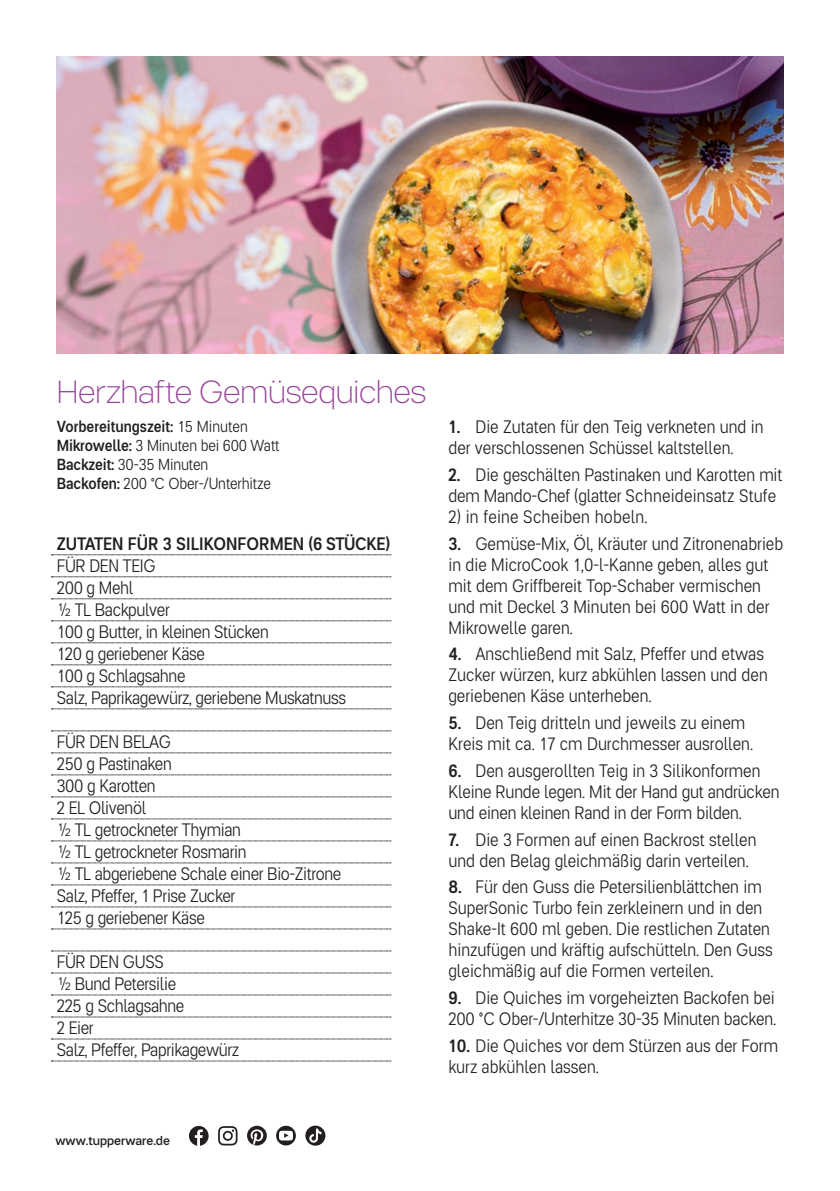
<style>
.page{position:relative;width:840px;height:1191px;background:#fff}
.page>*{position:absolute;margin:0;border:0;box-sizing:border-box;transform-origin:0 0}
.t1{font:100 32px "Tupper PRO";letter-spacing:-.01em;color:#984499}
.t2{font:300 18px/21px "Tupper PRONARROW";color:#231f20}
.t3{font:300 18px/22px "Tupper PRONARROW";letter-spacing:-.02em;color:#231f20}
.t4{font:500 18px "Tupper PRONARROW";color:#231f20}
.t5{font:300 16px/19.2px "Tupper PRONARROW";letter-spacing:-.01em;color:#231f20}
.t6{font:500 12.6px "Tupper PRO";color:#231f20}
.s1{font-weight:500}
</style>
<div class="page">
<svg style="left:51px;top:554px;width:340px;height:1px"></svg>
<svg style="left:51px;top:576px;width:340px;height:1px"></svg>
<svg style="left:51px;top:598px;width:340px;height:1px"></svg>
<svg style="left:51px;top:620px;width:340px;height:1px"></svg>
<svg style="left:51px;top:642px;width:340px;height:1px"></svg>
<svg style="left:51px;top:664px;width:340px;height:1px"></svg>
<svg style="left:51px;top:686px;width:340px;height:1px"></svg>
<svg style="left:51px;top:708px;width:340px;height:1px"></svg>
<svg style="left:51px;top:730px;width:340px;height:1px"></svg>
<svg style="left:51px;top:752px;width:340px;height:1px"></svg>
<svg style="left:51px;top:774px;width:340px;height:1px"></svg>
<svg style="left:51px;top:796px;width:340px;height:1px"></svg>
<svg style="left:51px;top:818px;width:340px;height:1px"></svg>
<svg style="left:51px;top:840px;width:340px;height:1px"></svg>
<svg style="left:51px;top:862px;width:340px;height:1px"></svg>
<svg style="left:51px;top:884px;width:340px;height:1px"></svg>
<svg style="left:51px;top:906px;width:340px;height:1px"></svg>
<svg style="left:51px;top:928px;width:340px;height:1px"></svg>
<svg style="left:51px;top:950px;width:340px;height:1px"></svg>
<svg style="left:51px;top:972px;width:340px;height:1px"></svg>
<svg style="left:51px;top:994px;width:340px;height:1px"></svg>
<svg style="left:51px;top:1016px;width:340px;height:1px"></svg>
<svg style="left:51px;top:1038px;width:340px;height:1px"></svg>
<svg style="left:51px;top:1060px;width:340px;height:1px"></svg>
<img style="left:57px;top:57px;width:725px;height:296px">
<svg style="left:189px;top:1126px;width:19px;height:19px"></svg>
<svg style="left:218px;top:1126px;width:19px;height:19px"></svg>
<svg style="left:247px;top:1125px;width:20px;height:20px"></svg>
<svg style="left:276px;top:1125px;width:20px;height:20px"></svg>
<svg style="left:305px;top:1125px;width:20px;height:20px"></svg>
<h1 class="t1" style="left:57px;top:373px;width:371px">Herzhafte Gemüsequiches</h1>
<p class="t5" style="left:57px;top:416px;width:224px"><span class="s1">Vorbereitungszeit:</span> 15 Minuten<br><span class="s1">Mikrowelle:</span> 3 Minuten bei 600 Watt<br><span class="s1">Backzeit:</span> 30-35 Minuten<br><span class="s1">Backofen:</span> 200 °C Ober-/Unterhitze</p>
<p class="t4" style="left:57px;top:532px;width:335px">ZUTATEN FÜR 3 SILIKONFORMEN (6 STÜCKE)</p>
<p class="t3" style="left:57px;top:554px;width:291px">FÜR DEN TEIG<br>200 g Mehl<br>½ TL Backpulver<br>100 g Butter, in kleinen Stücken<br>120 g geriebener Käse<br>100 g Schlagsahne<br>Salz, Paprikagewürz, geriebene Muskatnuss</p>
<p class="t3" style="left:57px;top:730px;width:286px">FÜR DEN BELAG<br>250 g Pastinaken<br>300 g Karotten<br>2 EL Olivenöl<br>½ TL getrockneter Thymian<br>½ TL getrockneter Rosmarin<br>½ TL abgeriebene Schale einer Bio-Zitrone<br>Salz, Pfeffer, 1 Prise Zucker<br>125 g geriebener Käse</p>
<p class="t3" style="left:57px;top:950px;width:184px">FÜR DEN GUSS<br>½ Bund Petersilie<br>225 g Schlagsahne<br>2 Eier<br>Salz, Pfeffer, Paprikagewürz</p>
<p class="t2" style="left:448px;top:416px;width:316px"><span class="s1">1.</span> Die Zutaten für den Teig verkneten und in der verschlossenen Schüssel kaltstellen.</p>
<p class="t2" style="left:448px;top:463px;width:335px"><span class="s1">2.</span> Die geschälten Pastinaken und Karotten mit dem Mando-Chef (glatter Schneideinsatz Stufe</p>
<p class="t2" style="left:448px;top:505px;width:200px">2) in feine Scheiben hobeln.</p>
<p class="t2" style="left:448px;top:532px;width:336px"><span class="s1">3.</span> Gemüse-Mix, Öl, Kräuter und Zitronenabrieb in die MicroCook 1,0-l-Kanne geben, alles gut mit dem Griffbereit Top-Schaber vermischen und mit Deckel 3 Minuten bei 600 Watt in der Mikrowelle garen.</p>
<p class="t2" style="left:448px;top:643px;width:321px"><span class="s1">4.</span> Anschließend mit Salz, Pfeffer und etwas<br>Zucker würzen, kurz abkühlen lassen und den geriebenen Käse unterheben.</p>
<p class="t2" style="left:448px;top:711px;width:306px"><span class="s1">5.</span> Den Teig dritteln und jeweils zu einem<br>Kreis mit ca. 17 cm Durchmesser ausrollen.</p>
<p class="t2" style="left:448px;top:759px;width:332px"><span class="s1">6.</span> Den ausgerollten Teig in 3 Silikonformen<br>Kleine Runde legen. Mit der Hand gut andrücken und einen kleinen Rand in der Form bilden.</p>
<p class="t2" style="left:448px;top:828px;width:309px"><span class="s1">7.</span> Die 3 Formen auf einen Backrost stellen und den Belag gleichmäßig darin verteilen.</p>
<p class="t2" style="left:448px;top:875px;width:326px"><span class="s1">8.</span> Für den Guss die Petersilienblättchen im SuperSonic Turbo fein zerkleinern und in den Shake-It 600 ml geben. Die restlichen Zutaten hinzufügen und kräftig aufschütteln. Den Guss gleichmäßig auf die Formen verteilen.</p>
<p class="t2" style="left:448px;top:986px;width:329px"><span class="s1">9.</span> Die Quiches im vorgeheizten Backofen bei<br>200 °C Ober-/Unterhitze 30-35 Minuten backen.</p>
<p class="t2" style="left:448px;top:1034px;width:331px"><span class="s1">10.</span> Die Quiches vor dem Stürzen aus der Form kurz abkühlen lassen.</p>
<p class="t6" style="left:55px;top:1133px;width:116px">www.tupperware.de</p>
</div>
